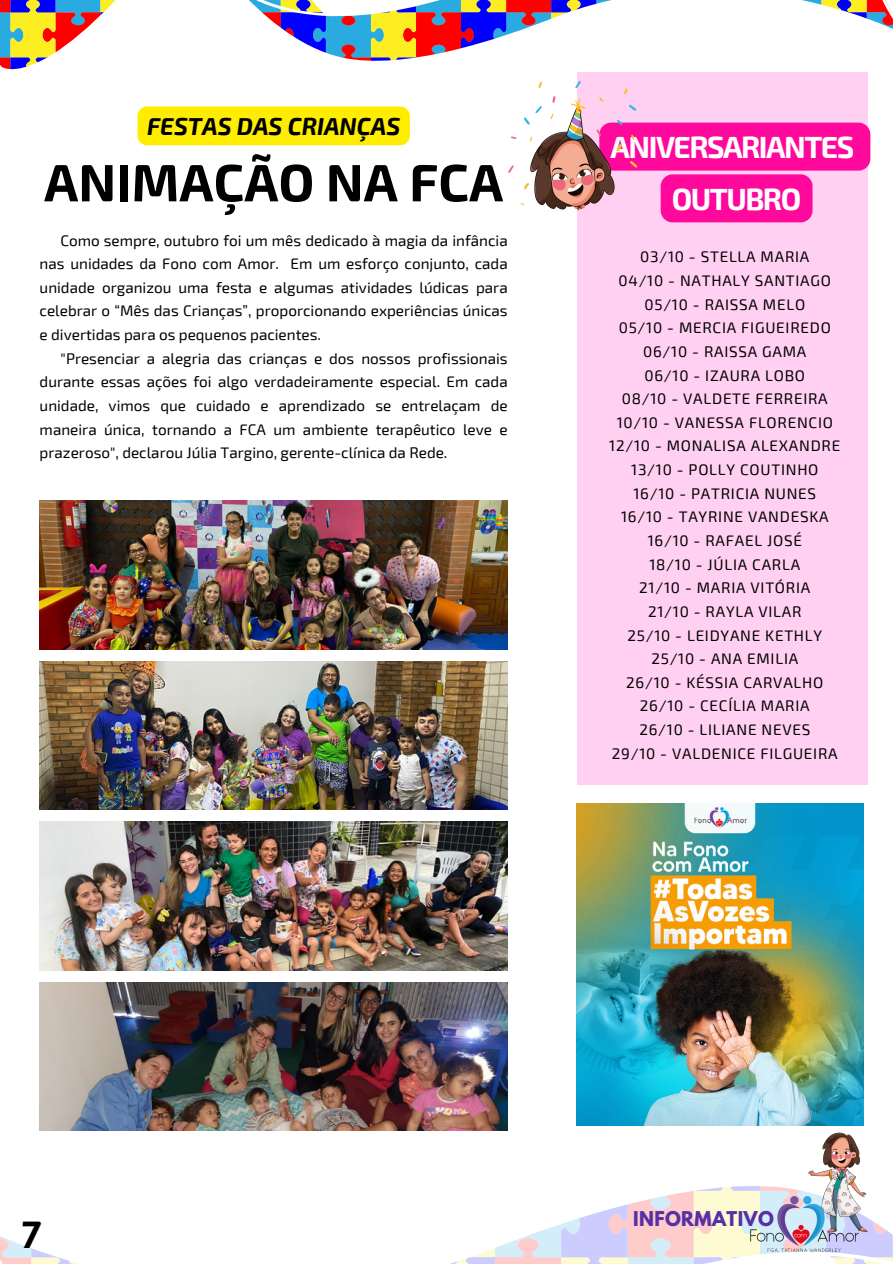
<style>
.page{position:relative;width:893px;height:1264px;background:#fff}
.page>*{position:absolute;margin:0;border:0;box-sizing:border-box;transform-origin:0 0}
.t1{font:700 52.5px "Exo 2";color:#000}
.t2{font:italic 700 37.5px "Exo 2";color:#000}
.t3{font:700 30px "Exo 2";letter-spacing:-.05em;color:#fff}
.t4{font:italic 700 24px "Exo 2";color:#000}
.t5{font:700 18px "League Spartan";letter-spacing:.02em;color:#5730a4}
.t6{font:15.3px/23.7px "Exo 2";letter-spacing:.05em;color:#000;text-align:justify}
</style>
<div class="page">
<img style="left:40px;top:500px;width:468px;height:150px">
<img style="left:40px;top:661px;width:468px;height:148px">
<img style="left:40px;top:821px;width:468px;height:149px">
<img style="left:40px;top:982px;width:468px;height:148px">
<svg style="left:0;top:1186px;width:892px;height:77px"></svg>
<img style="left:808px;top:1132px;width:84px;height:102px">
<img style="left:745px;top:1182px;width:118px;height:81px">
<svg style="left:0;top:0;width:892px;height:70px"></svg>
<img style="left:577px;top:803px;width:286px;height:322px">
<div style="left:577px;top:72px;width:290px;height:712px;background:#ffd0f1"></div>
<img style="left:508px;top:81px;width:137px;height:130px">
<svg style="left:599px;top:123px;width:271px;height:99px"></svg>
<div style="left:137px;top:106px;width:273px;height:39px;background:#ffed00;border-radius:10px"></div>
<p class="t4" style="left:147px;top:111px;width:255px">FESTAS DAS CRIANÇAS</p>
<p class="t1" style="left:44px;top:148px;width:460px">ANIMAÇÃO NA FCA</p>
<p class="t6" style="left:40px;top:227px;width:469px;text-indent:21px">Como sempre, outubro foi um mês dedicado à magia da infância nas unidades da Fono com Amor. Em um esforço conjunto, cada unidade organizou uma festa e algumas atividades lúdicas para celebrar o “Mês das Crianças”, proporcionando experiências únicas e divertidas para os pequenos pacientes.</p>
<p class="t6" style="left:40px;top:346px;width:469px;text-indent:21px">"Presenciar a alegria das crianças e dos nossos profissionais durante essas ações foi algo verdadeiramente especial. Em cada unidade, vimos que cuidado e aprendizado se entrelaçam de maneira única, tornando a FCA um ambiente terapêutico leve e prazeroso", declarou Júlia Targino, gerente-clínica da Rede.</p>
<p class="t3" style="left:610px;top:127px;width:245px">ANIVERSARIANTES</p>
<p class="t3" style="left:672px;top:179px;width:131px">OUTUBRO</p>
<p class="t6" style="left:640px;top:244px;width:171px">03/10 - STELLA MARIA</p>
<p class="t6" style="left:618px;top:268px;width:214px">04/10 - NATHALY SANTIAGO</p>
<p class="t6" style="left:644px;top:292px;width:162px">05/10 - RAISSA MELO</p>
<p class="t6" style="left:618px;top:315px;width:214px">05/10 - MERCIA FIGUEIREDO</p>
<p class="t6" style="left:643px;top:339px;width:165px">06/10 - RAISSA GAMA</p>
<p class="t6" style="left:644px;top:362px;width:162px">06/10 - IZAURA LOBO</p>
<p class="t6" style="left:621px;top:386px;width:207px">08/10 - VALDETE FERREIRA</p>
<p class="t6" style="left:616px;top:410px;width:218px">10/10 - VANESSA FLORENCIO</p>
<p class="t6" style="left:609px;top:433px;width:232px">12/10 - MONALISA ALEXANDRE</p>
<p class="t6" style="left:631px;top:457px;width:189px">13/10 - POLLY COUTINHO</p>
<p class="t6" style="left:633px;top:481px;width:184px">16/10 - PATRICIA NUNES</p>
<p class="t6" style="left:621px;top:504px;width:209px">16/10 - TAYRINE VANDESKA</p>
<p class="t6" style="left:647px;top:528px;width:156px">16/10 - RAFAEL JOSÉ</p>
<p class="t6" style="left:649px;top:551px;width:152px">18/10 - JÚLIA CARLA</p>
<p class="t6" style="left:639px;top:575px;width:173px">21/10 - MARIA VITÓRIA</p>
<p class="t6" style="left:648px;top:599px;width:155px">21/10 - RAYLA VILAR</p>
<p class="t6" style="left:627px;top:622px;width:196px">25/10 - LEIDYANE KETHLY</p>
<p class="t6" style="left:651px;top:646px;width:148px">25/10 - ANA EMILIA</p>
<p class="t6" style="left:626px;top:670px;width:198px">26/10 - KÉSSIA CARVALHO</p>
<p class="t6" style="left:640px;top:693px;width:171px">26/10 - CECÍLIA MARIA</p>
<p class="t6" style="left:639px;top:717px;width:172px">26/10 - LILIANE NEVES</p>
<p class="t6" style="left:612px;top:740px;width:227px">29/10 - VALDENICE FILGUEIRA</p>
<p class="t2" style="left:20px;top:1209px;width:21px">7</p>
<p class="t5" style="left:633px;top:1209px;width:142px">INFORMATIVO</p>
</div>
